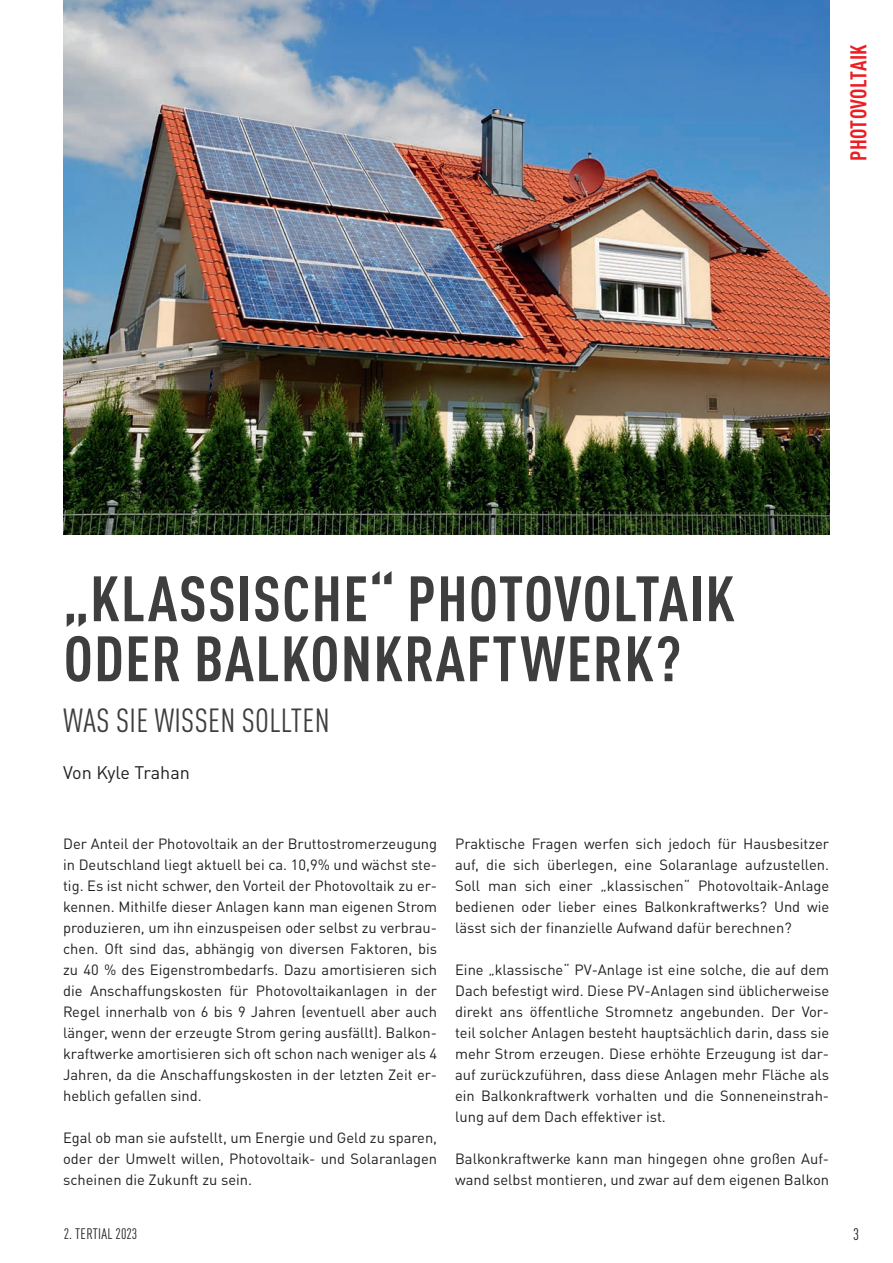
<style>
.page{position:relative;width:893px;height:1263px;background:#fff}
.page>*{position:absolute;margin:0;border:0;box-sizing:border-box;transform-origin:0 0}
.t1{font:700 condensed 63px/60px "DIN Pro";letter-spacing:.02em;color:#3e3e3f}
.t2{font:condensed 33px "DIN Pro";letter-spacing:.01em;color:#3e3e3f}
.Überschriften{font:700 condensed 22.5px "DIN Pro";letter-spacing:.015em;color:#ee1d23}
.t3{font:18px "DIN Pro";letter-spacing:-.005em;color:#231f20}
.t4{font:condensed 16.5px "DIN Pro";color:#231f20}
.t5{font:condensed 15px "DIN Pro";letter-spacing:.02em;color:#231f20}
.t6{font:14.7px/21px "DIN Pro";color:#231f20;text-align:justify}
</style>
<div class="page">
<img style="left:64px;top:0;width:765px;height:534px">
<p class="Überschriften" style="left:841px;top:161px;width:119px;rotate:-90deg">PHOTOVOLTAIK</p>
<p class="t1" style="left:63px;top:563px;width:673px">„KLASSISCHE“ PHOTOVOLTAIK<br>ODER BALKONKRAFTWERK?</p>
<p class="t2" style="left:63px;top:697px;width:268px">WAS SIE WISSEN SOLLTEN</p>
<p class="t3" style="left:63px;top:758px;width:128px">Von Kyle Trahan</p>
<p class="t6" style="left:63px;top:832px;width:376px">Der Anteil der Photovoltaik an der Bruttostromerzeugung in Deutschland liegt aktuell bei ca. 10,9% und wächst ste&shy;tig. Es ist nicht schwer, den Vorteil der Photovoltaik zu er&shy;kennen. Mithilfe dieser Anlagen kann man eigenen Strom produzieren, um ihn einzuspeisen oder selbst zu verbrau&shy;chen. Oft sind das, abhängig von diversen Faktoren, bis zu 40 % des Eigenstrombedarfs. Dazu amortisieren sich die Anschaffungskosten für Photovoltaikanlagen in der Regel innerhalb von 6 bis 9 Jahren (eventuell aber auch länger, wenn der erzeugte Strom gering ausfällt). Balkon&shy;kraftwerke amortisieren sich oft schon nach weniger als 4<br>Jahren, da die Anschaffungskosten in der letzten Zeit er&shy;heblich gefallen sind.</p>
<p class="t6" style="left:63px;top:1126px;width:376px">Egal ob man sie aufstellt, um Energie und Geld zu sparen, oder der Umwelt willen, Photovoltaik- und Solaranlagen scheinen die Zukunft zu sein.</p>
<p class="t6" style="left:455px;top:832px;width:376px">Praktische Fragen werfen sich jedoch für Hausbesitzer auf, die sich überlegen, eine Solaranlage aufzustellen.<br>Soll man sich einer „klassischen“ Photovoltaik-Anlage bedienen oder lieber eines Balkonkraftwerks? Und wie lässt sich der finanzielle Aufwand dafür berechnen?</p>
<p class="t6" style="left:455px;top:958px;width:376px">Eine „klassische“ PV-Anlage ist eine solche, die auf dem Dach befestigt wird. Diese PV-Anlagen sind üblicherweise direkt ans öffentliche Stromnetz angebunden. Der Vor&shy;teil solcher Anlagen besteht hauptsächlich darin, dass sie mehr Strom erzeugen. Diese erhöhte Erzeugung ist dar&shy;auf zurückzuführen, dass diese Anlagen mehr Fläche als ein Balkonkraftwerk vorhalten und die Sonneneinstrah&shy;lung auf dem Dach effektiver ist.</p>
<p class="t6" style="left:455px;top:1147px;width:376px">Balkonkraftwerke kann man hingegen ohne großen Auf&shy;wand selbst montieren, und zwar auf dem eigenen Balkon</p>
<p class="t5" style="left:64px;top:1222px;width:75px">2. TERTIAL 2023</p>
<p class="t4" style="left:853px;top:1222px;width:7px">3</p>
</div>
